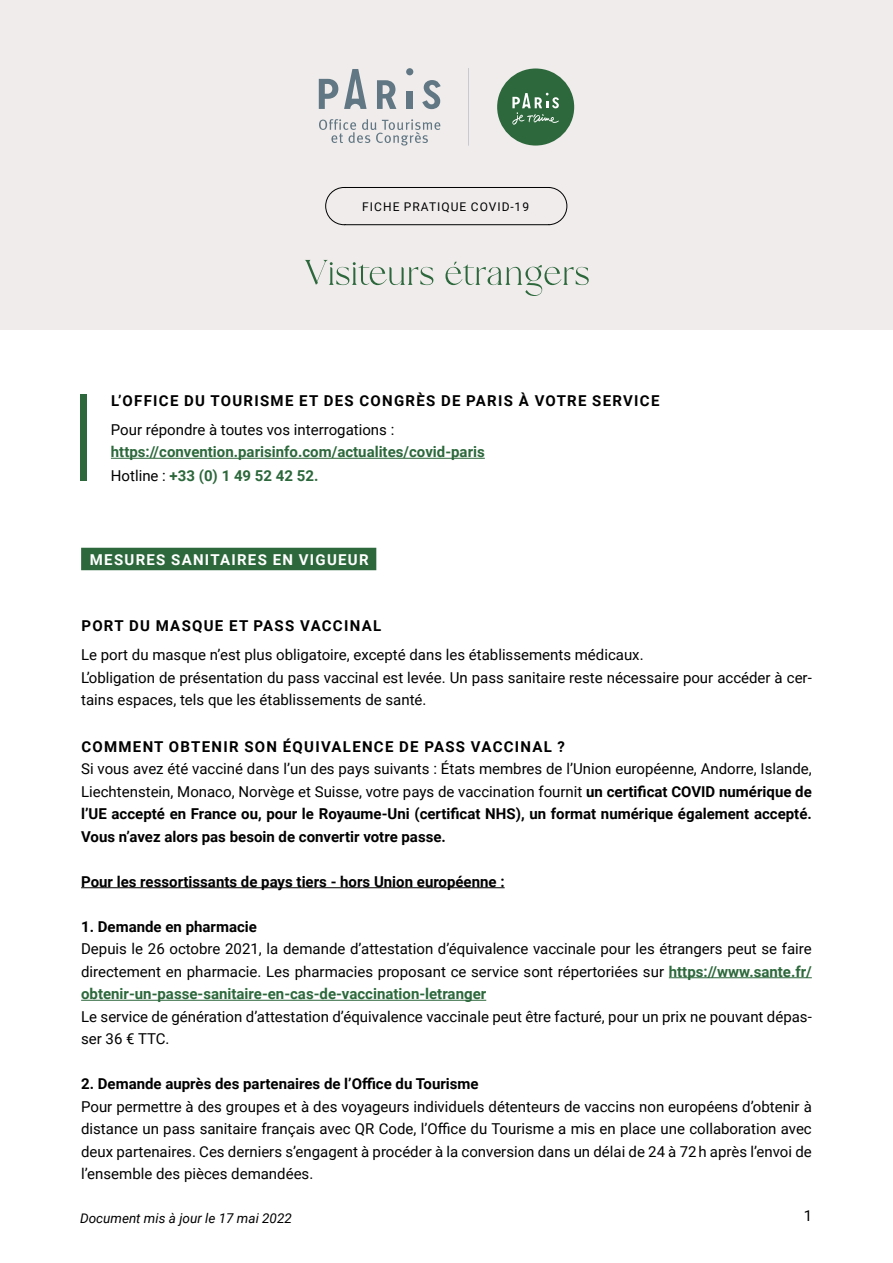
<style>
.page{position:relative;width:893px;height:1263px;background:#fff}
.page>*{position:absolute;margin:0;border:0;box-sizing:border-box;transform-origin:0 0}
.t1{font:51px "Bulgari";color:#2c683b}
.t2{font:15px/22.5px "Roboto";color:#000}
.t3{font:700 15px/22.5px "Roboto";color:#000;text-align:justify}
.t4{font:700 15px "Roboto";letter-spacing:.085em;color:#000}
.t5{font:700 15px/24px "Roboto";color:#2c683b}
.t6{font:700 15px "Roboto";letter-spacing:.085em;color:#fff}
.t7{font:italic 13.5px "Roboto";color:#000}
.t8{font:12px "Roboto";letter-spacing:.085em;color:#000}
.s1{font-weight:400;color:#000}
.s2{font-weight:400}
.s3{font-weight:700;color:#2c683b}
</style>
<div class="page">
<div style="left:0;top:0;width:893px;height:330px;background:#f0ecec"></div>
<svg style="left:344px;top:69px;width:23px;height:40px"></svg>
<svg style="left:422px;top:80px;width:19px;height:29px"></svg>
<div style="left:406px;top:68px;width:7px;height:7px;background:#617783;border-radius:50%"></div>
<div style="left:407px;top:91px;width:6px;height:18px;background:#617783"></div>
<svg style="left:377px;top:80px;width:19px;height:29px"></svg>
<svg style="left:319px;top:79px;width:19px;height:30px"></svg>
<svg style="left:319px;top:119px;width:121px;height:27px"></svg>
<div style="left:497px;top:68px;width:77px;height:78px;background:#2c683b;border-radius:50%"></div>
<svg style="left:512px;top:93px;width:47px;height:32px"></svg>
<svg style="left:468px;top:68px;width:1px;height:78px"></svg>
<hr style="left:111px;top:458px;width:374px;height:1px;background:#2c683b">
<div style="left:81px;top:548px;width:295px;height:22px;background:#2c683b"></div>
<hr style="left:81px;top:887px;width:424px;height:1px;background:#000">
<hr style="left:669px;top:977px;width:143px;height:1px;background:#2c683b">
<hr style="left:81px;top:1000px;width:405px;height:1px;background:#2c683b">
<svg style="left:325px;top:187px;width:243px;height:38px"></svg>
<div style="left:81px;top:394px;width:6px;height:87px;background:#2c683b"></div>
<p class="t8" style="left:362px;top:199px;width:168px">FICHE PRATIQUE COVID-19</p>
<h1 class="t1" style="left:303px;top:250px;width:288px">Visiteurs étrangers</h1>
<p class="t4" style="left:111px;top:390px;width:550px">L’OFFICE DU TOURISME ET DES CONGRÈS DE PARIS À VOTRE SERVICE</p>
<p class="t2" style="left:111px;top:417px;width:285px">Pour répondre à toutes vos interrogations :</p>
<p class="t5" style="left:111px;top:439px;width:375px">https://convention.parisinfo.com/actualites/covid-paris<br><span class="s1">Hotline :</span> +33 (0) 1 49 52 42 52.</p>
<p class="t6" style="left:90px;top:549px;width:280px">MESURES SANITAIRES EN VIGUEUR</p>
<p class="t4" style="left:81px;top:615px;width:301px">PORT DU MASQUE ET PASS VACCINAL</p>
<p class="t2" style="left:81px;top:643px;width:732px">Le port du masque n’est plus obligatoire, excepté dans les établissements médicaux.<br>L’obligation de présentation du pass vaccinal est levée. Un pass sanitaire reste nécessaire pour accéder à cer&shy;tains espaces, tels que les établissements de santé.</p>
<p class="t4" style="left:81px;top:736px;width:485px">COMMENT OBTENIR SON ÉQUIVALENCE DE PASS VACCINAL ?</p>
<p class="t3" style="left:81px;top:757px;width:732px"><span class="s2">Si vous avez été vacciné dans l’un des pays suivants : États membres de l’Union européenne, Andorre, Islande, Liechtenstein, Monaco, Norvège et Suisse, votre pays de vaccination fournit</span> un certificat COVID numérique de l’UE accepté en France ou, pour le Royaume-Uni (certificat NHS), un format numérique également accepté.<br>Vous n’avez alors pas besoin de convertir votre passe.</p>
<p class="t3" style="left:81px;top:869px;width:425px">Pour les ressortissants de pays tiers - hors Union européenne :</p>
<p class="t3" style="left:81px;top:914px;width:177px">1. Demande en pharmacie</p>
<p class="t2" style="left:81px;top:937px;width:732px;text-align:justify">Depuis le 26 octobre 2021, la demande d’attestation d’équivalence vaccinale pour les étrangers peut se faire directement en pharmacie. Les pharmacies proposant ce service sont répertoriées sur <span class="s3">https://www.sante.fr/ obtenir-un-passe-sanitaire-en-cas-de-vaccination-letranger</span></p>
<p class="t2" style="left:81px;top:1004px;width:732px">Le service de génération d’attestation d’équivalence vaccinale peut être facturé, pour un prix ne pouvant dépas&shy;ser 36 € TTC.</p>
<p class="t3" style="left:81px;top:1072px;width:399px">2. Demande auprès des partenaires de l’Office du Tourisme</p>
<p class="t2" style="left:81px;top:1094px;width:732px;text-align:justify">Pour permettre à des groupes et à des voyageurs individuels détenteurs de vaccins non européens d’obtenir à distance un pass sanitaire français avec QR Code, l’Office du Tourisme a mis en place une collaboration avec deux partenaires. Ces derniers s’engagent à procéder à la conversion dans un délai de 24 à 72 h après l’envoi de l’ensemble des pièces demandées.</p>
<p class="t7" style="left:80px;top:1208px;width:213px">Document mis à jour le 17 mai 2022</p>
<p class="t2" style="left:804px;top:1204px;width:10px">1</p>
</div>
